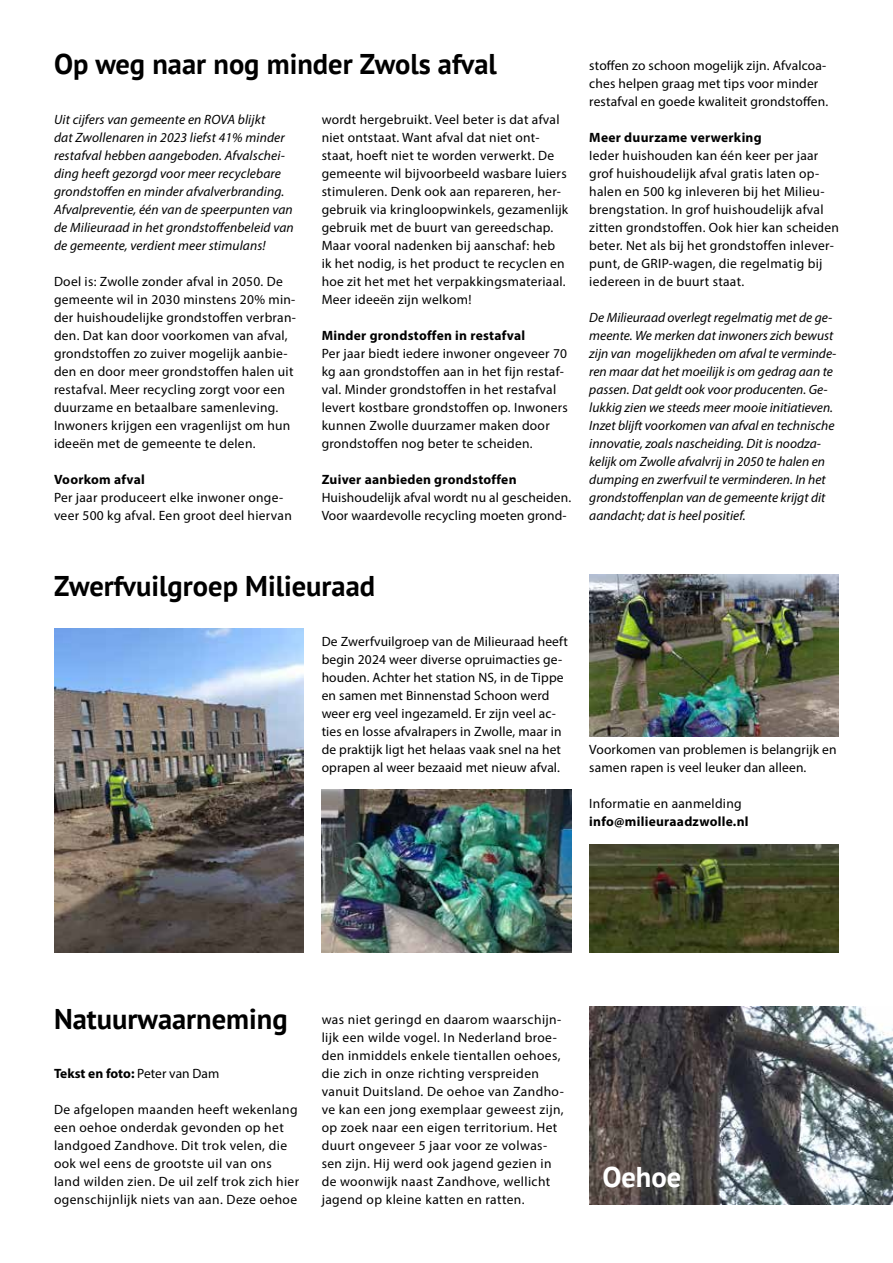
<style>
.page{position:relative;width:893px;height:1263px;background:#fff}
.page>*{position:absolute;margin:0;border:0;box-sizing:border-box;transform-origin:0 0}
.t1{font:700 28.5px "PT Sans";color:#000}
.t2{font:700 28.5px "PT Sans";color:#fff}
.t3{font:13.5px/18px "Myriad Pro";letter-spacing:.02em;color:#000}
.t4{font:italic 13.5px/18px "Myriad Pro";color:#000}
.t5{font:700 13.5px "Myriad Pro";letter-spacing:.02em;color:#000}
.t6{font:700 13.5px "Myriad Pro";color:#000}
.s1{font-weight:400}
</style>
<div class="page">
<img style="left:590px;top:1006px;width:303px;height:198px">
<img style="left:589px;top:574px;width:250px;height:162px">
<img style="left:589px;top:844px;width:250px;height:108px">
<img style="left:322px;top:790px;width:249px;height:162px">
<img style="left:54px;top:628px;width:250px;height:324px">
<h1 class="t1" style="left:54px;top:45px;width:444px">Op weg naar nog minder Zwols afval</h1>
<p class="t4" style="left:54px;top:110px;width:241px">Uit cijfers van gemeente en ROVA blijkt<br>dat Zwollenaren in 2023 liefst 41% minder restafval hebben aangeboden. Afvalschei&shy;ding heeft gezorgd voor meer recyclebare grondstoffen en minder afvalverbranding.<br>Afvalpreventie, één van de speerpunten van de Milieuraad in het grondstoffenbeleid van de gemeente, verdient meer stimulans!</p>
<p class="t3" style="left:54px;top:272px;width:243px">Doel is: Zwolle zonder afval in 2050. De gemeente wil in 2030 minstens 20% min&shy;der huishoudelijke grondstoffen verbran&shy;den. Dat kan door voorkomen van afval, grondstoffen zo zuiver mogelijk aanbie&shy;den en door meer grondstoffen halen uit restafval. Meer recycling zorgt voor een duurzame en betaalbare samenleving.<br>Inwoners krijgen een vragenlijst om hun ideeën met de gemeente te delen.</p>
<p class="t5" style="left:54px;top:471px;width:92px">Voorkom afval</p>
<p class="t3" style="left:54px;top:488px;width:239px">Per jaar produceert elke inwoner onge&shy;veer 500 kg afval. Een groot deel hiervan</p>
<p class="t3" style="left:322px;top:110px;width:248px">wordt hergebruikt. Veel beter is dat afval niet ontstaat. Want afval dat niet ont&shy;staat, hoeft niet te worden verwerkt. De gemeente wil bijvoorbeeld wasbare luiers stimuleren. Denk ook aan repareren, her&shy;gebruik via kringloopwinkels, gezamenlijk gebruik met de buurt van gereedschap.<br>Maar vooral nadenken bij aanschaf: heb<br>ik het nodig, is het product te recyclen en hoe zit het met het verpakkingsmateriaal.<br>Meer ideeën zijn welkom!</p>
<p class="t5" style="left:322px;top:327px;width:205px">Minder grondstoffen in restafval</p>
<p class="t3" style="left:322px;top:344px;width:248px">Per jaar biedt iedere inwoner ongeveer 70 kg aan grondstoffen aan in het fijn restaf&shy;val. Minder grondstoffen in het restafval levert kostbare grondstoffen op. Inwoners kunnen Zwolle duurzamer maken door grondstoffen nog beter te scheiden.</p>
<p class="t5" style="left:322px;top:471px;width:196px">Zuiver aanbieden grondstoffen</p>
<p class="t3" style="left:322px;top:488px;width:251px">Huishoudelijk afval wordt nu al gescheiden.<br>Voor waardevolle recycling moeten grond-</p>
<p class="t3" style="left:589px;top:56px;width:240px">stoffen zo schoon mogelijk zijn. Afvalcoa&shy;ches helpen graag met tips voor minder restafval en goede kwaliteit grondstoffen.</p>
<p class="t5" style="left:589px;top:129px;width:174px">Meer duurzame verwerking</p>
<p class="t3" style="left:589px;top:146px;width:251px">Ieder huishouden kan één keer per jaar grof huishoudelijk afval gratis laten op&shy;halen en 500 kg inleveren bij het Milieu&shy;brengstation. In grof huishoudelijk afval zitten grondstoffen. Ook hier kan scheiden beter. Net als bij het grondstoffen inlever&shy;punt, de GRIP-wagen, die regelmatig bij iedereen in de buurt staat.</p>
<p class="t4" style="left:589px;top:308px;width:249px">De Milieuraad overlegt regelmatig met de ge&shy;meente. We merken dat inwoners zich bewust zijn van mogelijkheden om afval te verminde&shy;ren maar dat het moeilijk is om gedrag aan te passen. Dat geldt ook voor producenten. Ge&shy;lukkig zien we steeds meer mooie initiatieven.<br>Inzet blijft voorkomen van afval en technische innovatie, zoals nascheiding. Dit is noodza&shy;kelijk om Zwolle afvalvrij in 2050 te halen en dumping en zwerfvuil te verminderen. In het grondstoffenplan van de gemeente krijgt dit aandacht; dat is heel positief.</p>
<h1 class="t1" style="left:54px;top:567px;width:323px">Zwerfvuilgroep Milieuraad</h1>
<p class="t3" style="left:322px;top:632px;width:248px">De Zwerfvuilgroep van de Milieuraad heeft begin 2024 weer diverse opruimacties ge&shy;houden. Achter het station NS, in de Tippe en samen met Binnenstad Schoon werd weer erg veel ingezameld. Er zijn veel ac&shy;ties en losse afvalrapers in Zwolle, maar in de praktijk ligt het helaas vaak snel na het oprapen al weer bezaaid met nieuw afval.</p>
<p class="t3" style="left:589px;top:740px;width:249px">Voorkomen van problemen is belangrijk en samen rapen is veel leuker dan alleen.</p>
<p class="t3" style="left:589px;top:794px;width:154px">Informatie en aanmelding</p>
<p class="t5" style="left:589px;top:813px;width:161px">info@milieuraadzwolle.nl</p>
<h1 class="t1" style="left:54px;top:1000px;width:235px">Natuurwaarneming</h1>
<p class="t6" style="left:54px;top:1065px;width:167px">Tekst en foto: <span class="s1">Peter van Dam</span></p>
<p class="t3" style="left:54px;top:1100px;width:247px">De afgelopen maanden heeft wekenlang een oehoe onderdak gevonden op het landgoed Zandhove. Dit trok velen, die ook wel eens de grootste uil van ons land wilden zien. De uil zelf trok zich hier ogenschijnlijk niets van aan. Deze oehoe</p>
<p class="t3" style="left:322px;top:1010px;width:244px">was niet geringd en daarom waarschijn&shy;lijk een wilde vogel. In Nederland broe&shy;den inmiddels enkele tientallen oehoes, die zich in onze richting verspreiden vanuit Duitsland. De oehoe van Zandho&shy;ve kan een jong exemplaar geweest zijn, op zoek naar een eigen territorium. Het duurt ongeveer 5 jaar voor ze volwas&shy;sen zijn. Hij werd ook jagend gezien in de woonwijk naast Zandhove, wellicht jagend op kleine katten en ratten.</p>
<h1 class="t2" style="left:602px;top:1158px;width:80px">Oehoe</h1>
</div>
